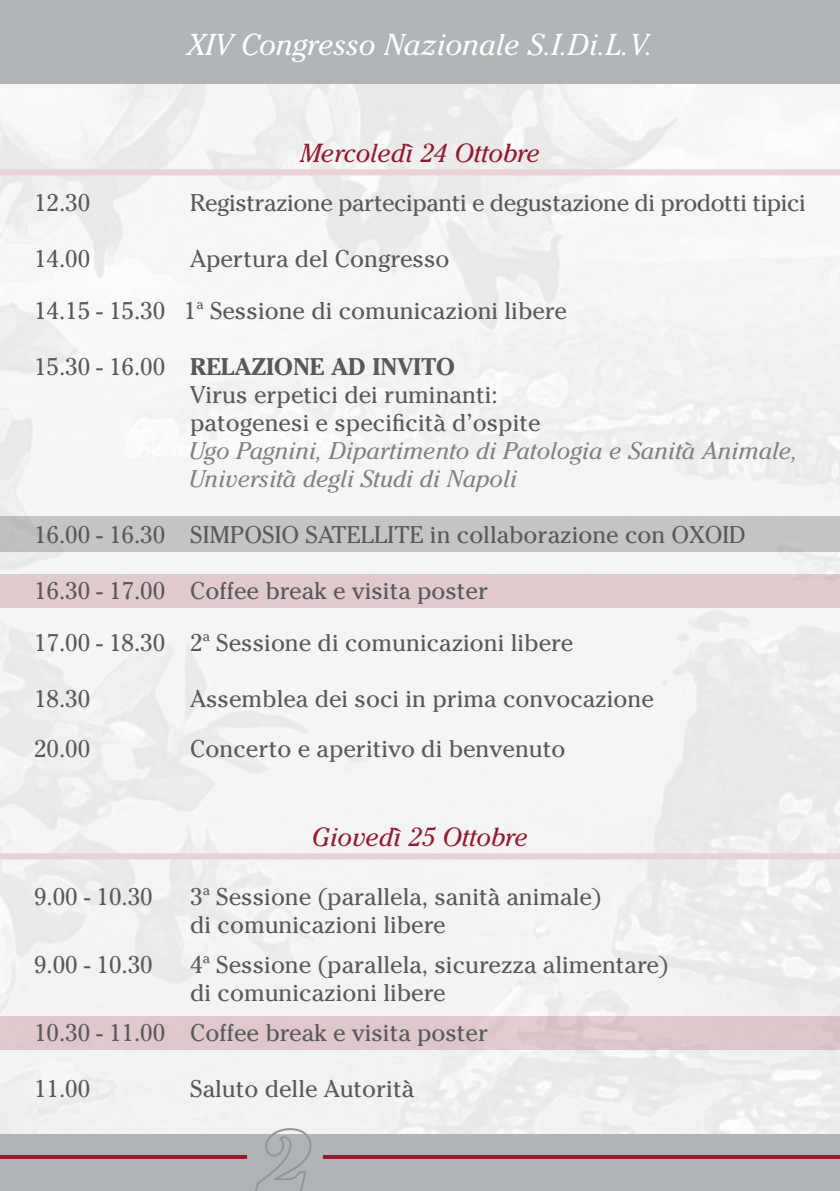
<style>
.page{position:relative;width:840px;height:1191px;background:#fff}
.page>*{position:absolute;margin:0;border:0;box-sizing:border-box;transform-origin:0 0}
.t1{font:italic 30px "Cheltenham Std";color:#fff}
.t2{font:italic 26px "Cheltenham Std";color:#931b2f}
.t3{font:24px/28px "Cheltenham Std";color:#58595b}
.t4{font:italic 24px/28px "Cheltenham Std";color:#808285}
.t5{font:24px "Cheltenham Std";letter-spacing:-.02em;color:#58595b}
.s1{font-weight:700}
</style>
<div class="page">
<div style="left:0;top:574px;width:839px;height:34px;background:#e1cace"></div>
<div style="left:0;top:1134px;width:839px;height:57px;background:#b1b4b6"></div>
<div style="left:0;top:0;width:839px;height:83px;background:#b1b4b6"></div>
<hr style="left:0;top:1155px;width:247px;height:4px;background:#931b2f">
<svg style="left:253px;top:1127px;width:59px;height:64px"></svg>
<hr style="left:323px;top:1155px;width:516px;height:4px;background:#931b2f">
<div style="left:0;top:169px;width:839px;height:6px;background:#e9d1d5"></div>
<div style="left:0;top:853px;width:839px;height:6px;background:#e9d1d5"></div>
<div style="left:0;top:1016px;width:839px;height:34px;background:#dfc7cc"></div>
<div style="left:0;top:516px;width:839px;height:36px;background:#c4c4c4"></div>
<p class="t1" style="left:187px;top:27px;width:467px">XIV Congresso Nazionale S.I.Di.L.V.</p>
<p class="t2" style="left:300px;top:138px;width:241px">Mercoledì 24 Ottobre</p>
<p class="t3" style="left:34px;top:189px;width:58px">12.30</p>
<p class="t5" style="left:190px;top:189px;width:617px">Registrazione partecipanti e degustazione di prodotti tipici</p>
<p class="t3" style="left:34px;top:245px;width:58px">14.00</p>
<p class="t3" style="left:34px;top:233px;width:534px;line-height:52px;text-indent:156px">Apertura del Congresso<br>14.15 - 15.30 1<sup>a</sup> Sessione di comunicazioni libere</p>
<p class="t3" style="left:190px;top:353px;width:351px;text-indent:-156px">15.30 - 16.00 <span class="s1">RELAZIONE AD INVITO<br></span>Virus erpetici dei ruminanti: patogenesi e specificità d’ospite</p>
<p class="t4" style="left:189px;top:437px;width:610px">Ugo Pagnini, Dipartimento di Patologia e Sanità Animale,<br>Università degli Studi di Napoli</p>
<p class="t3" style="left:34px;top:521px;width:712px">16.00 - 16.30 SIMPOSIO SATELLITE in collaborazione con OXOID</p>
<p class="t3" style="left:34px;top:565px;width:540px;line-height:52px">16.30 - 17.00 Coffee break e visita poster<br>17.00 - 18.30 2<sup>a</sup> Sessione di comunicazioni libere</p>
<p class="t3" style="left:34px;top:685px;width:58px">18.30</p>
<p class="t3" style="left:190px;top:685px;width:465px">Assemblea dei soci in prima convocazione</p>
<p class="t3" style="left:34px;top:735px;width:58px">20.00</p>
<p class="t3" style="left:190px;top:735px;width:376px">Concerto e aperitivo di benvenuto</p>
<p class="t2" style="left:312px;top:822px;width:217px">Giovedì 25 Ottobre</p>
<p class="t3" style="left:34px;top:883px;width:120px">9.00 - 10.30</p>
<p class="t3" style="left:190px;top:883px;width:412px">3<sup>a</sup> Sessione (parallela, sanità animale) di comunicazioni libere</p>
<p class="t3" style="left:34px;top:951px;width:120px">9.00 - 10.30</p>
<p class="t3" style="left:190px;top:951px;width:479px">4<sup>a</sup> Sessione (parallela, sicurezza alimentare) di comunicazioni libere</p>
<p class="t3" style="left:34px;top:1019px;width:455px">10.30 - 11.00 Coffee break e visita poster</p>
<p class="t3" style="left:34px;top:1075px;width:58px">11.00</p>
<p class="t3" style="left:190px;top:1075px;width:225px">Saluto delle Autorità</p>
</div>
